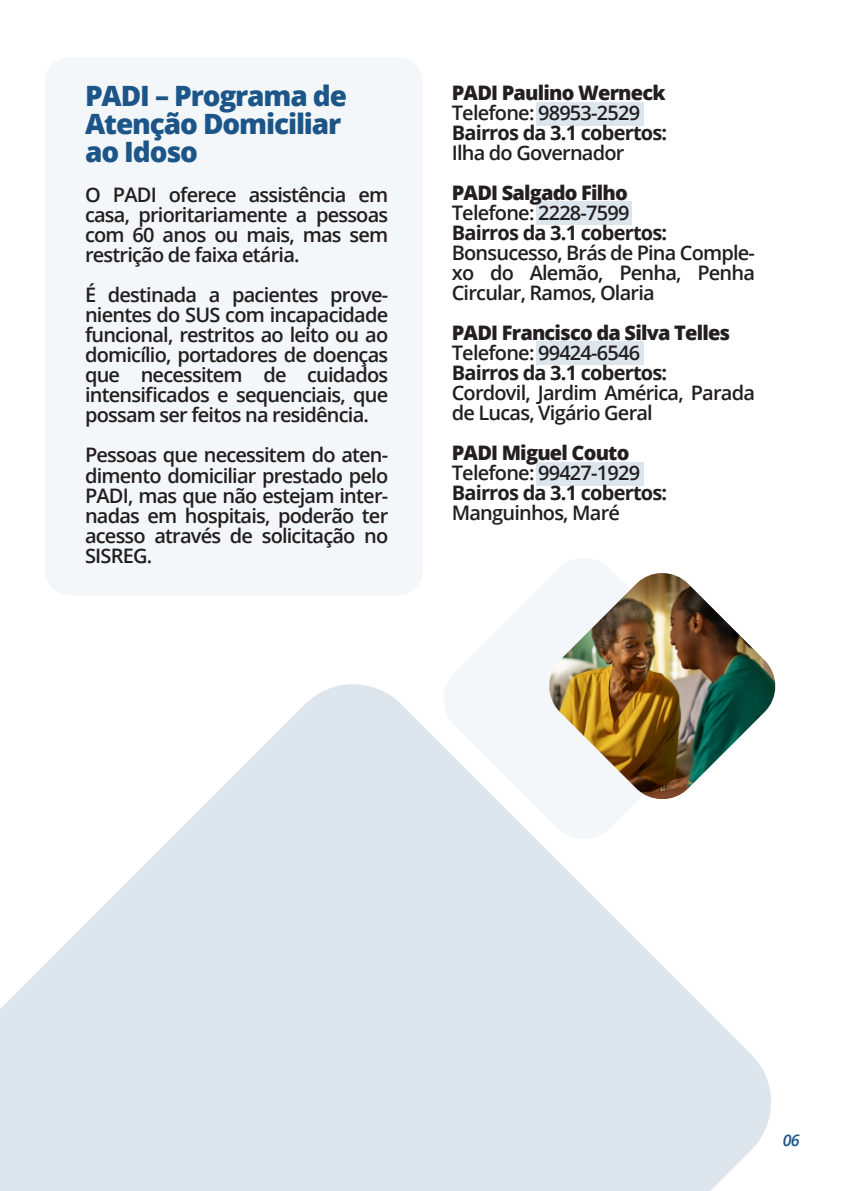
<style>
.page{position:relative;width:842px;height:1191px;background:#fff}
.page>*{position:absolute;margin:0;border:0;box-sizing:border-box;transform-origin:0 0}
.t1{font:800 28px/28px "Open Sans";letter-spacing:-.04em;color:#1c5588}
.t2{font:600 20px/20px "Open Sans";letter-spacing:-.04em;color:#231f20;text-align:justify}
.t3{font:700 20px "Open Sans";letter-spacing:-.04em;color:#231f20}
.t4{font:800 20px "Open Sans";letter-spacing:-.04em;color:#231f20}
.t5{font:800 20px "Open Sans";letter-spacing:-.04em;color:#231f20}
.t6{font:italic 600 16px "Open Sans";color:#1c5588}
</style>
<div class="page">
<svg style="left:0;top:684px;width:771px;height:507px;fill:#dde5ed"></svg>
<svg style="left:443px;top:559px;width:282px;height:280px"></svg>
<div style="left:536px;top:102px;width:108px;height:24px;background:#dde5ed"></div>
<div style="left:536px;top:201px;width:96px;height:24px;background:#dde5ed"></div>
<div style="left:536px;top:462px;width:108px;height:23px;background:#dde5ed"></div>
<div style="left:536px;top:341px;width:108px;height:23px;background:#dde5ed"></div>
<img style="left:546px;top:573px;width:230px;height:229px">
<div style="left:45px;top:57px;width:378px;height:538px;background:#f4f7f9;border-radius:26px"></div>
<h1 class="t1" style="left:85px;top:81px;width:264px">PADI – Programa de<br>Atenção Domiciliar ao Idoso</h1>
<p class="t2" style="left:85px;top:185px;width:305px">O PADI oferece assistência em casa, prioritariamente a pessoas com 60 anos ou mais, mas sem restrição de faixa etária.</p>
<p class="t2" style="left:85px;top:285px;width:305px">É destinada a pacientes prove&shy;nientes do SUS com incapacidade funcional, restritos ao leito ou ao domicílio, portadores de doenças que necessitem de cuidados intensificados e sequenciais, que possam ser feitos na residência.</p>
<p class="t2" style="left:85px;top:445px;width:305px">Pessoas que necessitem do aten&shy;dimento domiciliar prestado pelo PADI, mas que não estejam inter&shy;nadas em hospitais, poderão ter acesso através de solicitação no SISREG.</p>
<p class="t5" style="left:452px;top:78px;width:215px">PADI Paulino Werneck</p>
<p class="t2" style="left:452px;top:103px;width:190px">Telefone: 98953-2529</p>
<p class="t3" style="left:452px;top:119px;width:217px">Bairros da 3.1 cobertos:</p>
<p class="t2" style="left:452px;top:143px;width:174px">Ilha do Governador</p>
<p class="t4" style="left:452px;top:178px;width:178px">PADI Salgado Filho</p>
<p class="t2" style="left:452px;top:203px;width:179px">Telefone: 2228-7599</p>
<p class="t3" style="left:452px;top:219px;width:217px">Bairros da 3.1 cobertos:</p>
<p class="t2" style="left:452px;top:243px;width:305px">Bonsucesso, Brás de Pina Comple&shy;xo do Alemão, Penha, Penha Circular, Ramos, Olaria</p>
<p class="t4" style="left:452px;top:318px;width:280px">PADI Francisco da Silva Telles</p>
<p class="t2" style="left:452px;top:343px;width:190px">Telefone: 99424-6546</p>
<p class="t3" style="left:452px;top:359px;width:217px">Bairros da 3.1 cobertos:</p>
<p class="t2" style="left:452px;top:383px;width:305px">Cordovil, Jardim América, Parada de Lucas, Vigário Geral</p>
<p class="t4" style="left:452px;top:438px;width:179px">PADI Miguel Couto</p>
<p class="t2" style="left:452px;top:463px;width:190px">Telefone: 99427-1929</p>
<p class="t3" style="left:452px;top:479px;width:217px">Bairros da 3.1 cobertos:</p>
<p class="t2" style="left:452px;top:503px;width:170px">Manguinhos, Maré</p>
<p class="t6" style="left:783px;top:1129px;width:18px">06</p>
</div>
